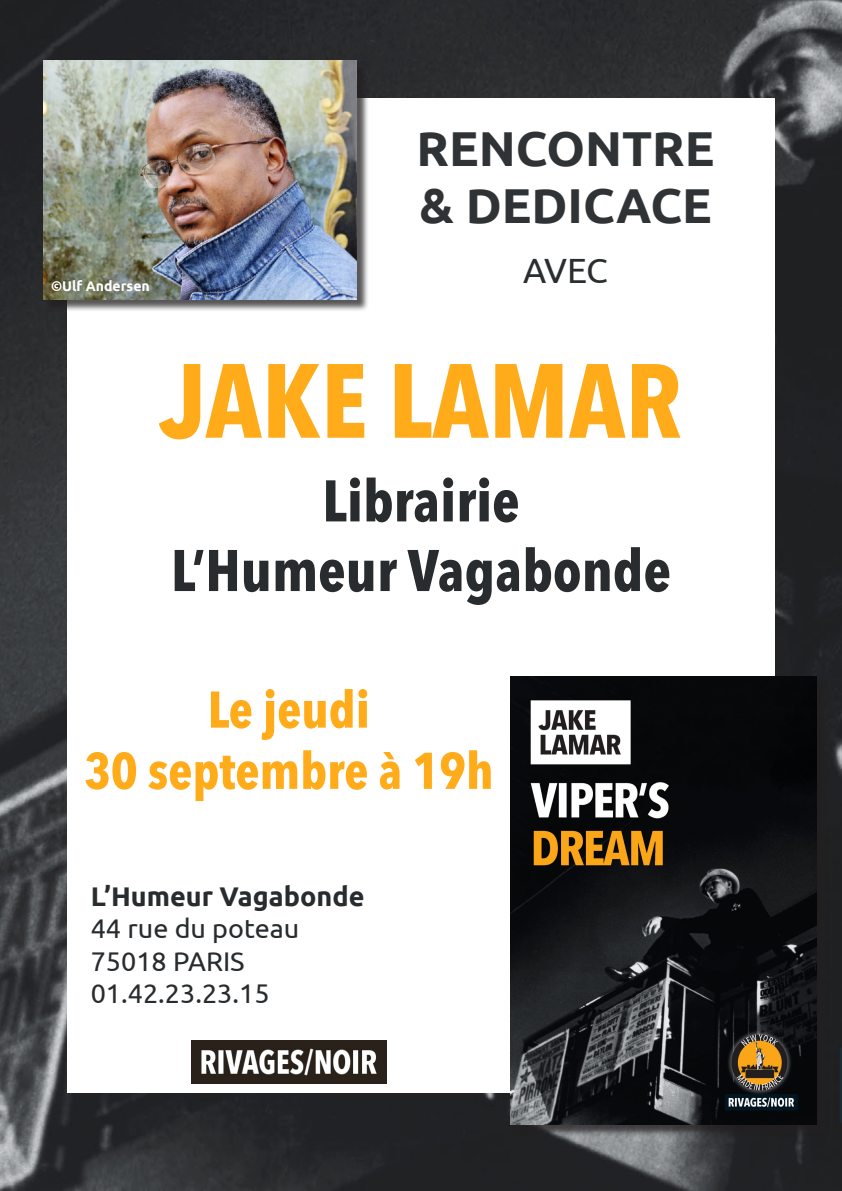
<style>
.page{position:relative;width:842px;height:1191px;background:#fff}
.page>*{position:absolute;margin:0;border:0;box-sizing:border-box;transform-origin:0 0}
.t1{font:700 condensed 104px "Avenir Next LT Pro";color:#ffab1a}
.t2{font:700 condensed 58px "Avenir Next LT Pro";color:#282c2f}
.t3{font:700 condensed 51px "Avenir Next LT Pro";color:#ffab1a}
.t4{font:700 49px "Ubuntu";color:#2f3336}
.t5{font:35px "Ubuntu";color:#2a2e31}
.t6{font:27px "Ubuntu";color:#282c2f}
.t7{font:700 27px "Ubuntu";color:#282c2f}
.t8{font:700 14px "Ubuntu";color:#fff}
</style>
<div class="page">
<img style="left:0;top:0;width:842px;height:1191px">
<div style="left:67px;top:98px;width:708px;height:994px;background:#fff"></div>
<div style="left:512px;top:678px;width:317px;height:459px;background:#231f20;opacity:.75"></div>
<img style="left:510px;top:676px;width:306px;height:448px">
<img style="left:191px;top:1040px;width:195px;height:43px">
<div style="left:45px;top:62px;width:324px;height:249px;background:#231f20;opacity:.75"></div>
<img style="left:43px;top:61px;width:313px;height:238px">
<p class="t8" style="left:51px;top:277px;width:100px">©Ulf Andersen</p>
<p class="t4" style="left:416px;top:118px;width:300px">RENCONTRE</p>
<p class="t4" style="left:419px;top:175px;width:294px">&amp; DEDICACE</p>
<p class="t5" style="left:523px;top:249px;width:86px">AVEC</p>
<p class="t1" style="left:160px;top:337px;width:523px">JAKE LAMAR</p>
<p class="t2" style="left:322px;top:465px;width:199px">Librairie</p>
<p class="t2" style="left:171px;top:535px;width:501px">L’Humeur Vagabonde</p>
<p class="t3" style="left:208px;top:678px;width:164px">Le jeudi</p>
<p class="t3" style="left:84px;top:739px;width:411px">30 septembre à 19h</p>
<p class="t7" style="left:91px;top:879px;width:275px">L’Humeur Vagabonde</p>
<p class="t6" style="left:91px;top:912px;width:210px">44 rue du poteau</p>
<p class="t6" style="left:91px;top:944px;width:155px">75018 PARIS</p>
<p class="t6" style="left:91px;top:977px;width:180px">01.42.23.23.15</p>
</div>
